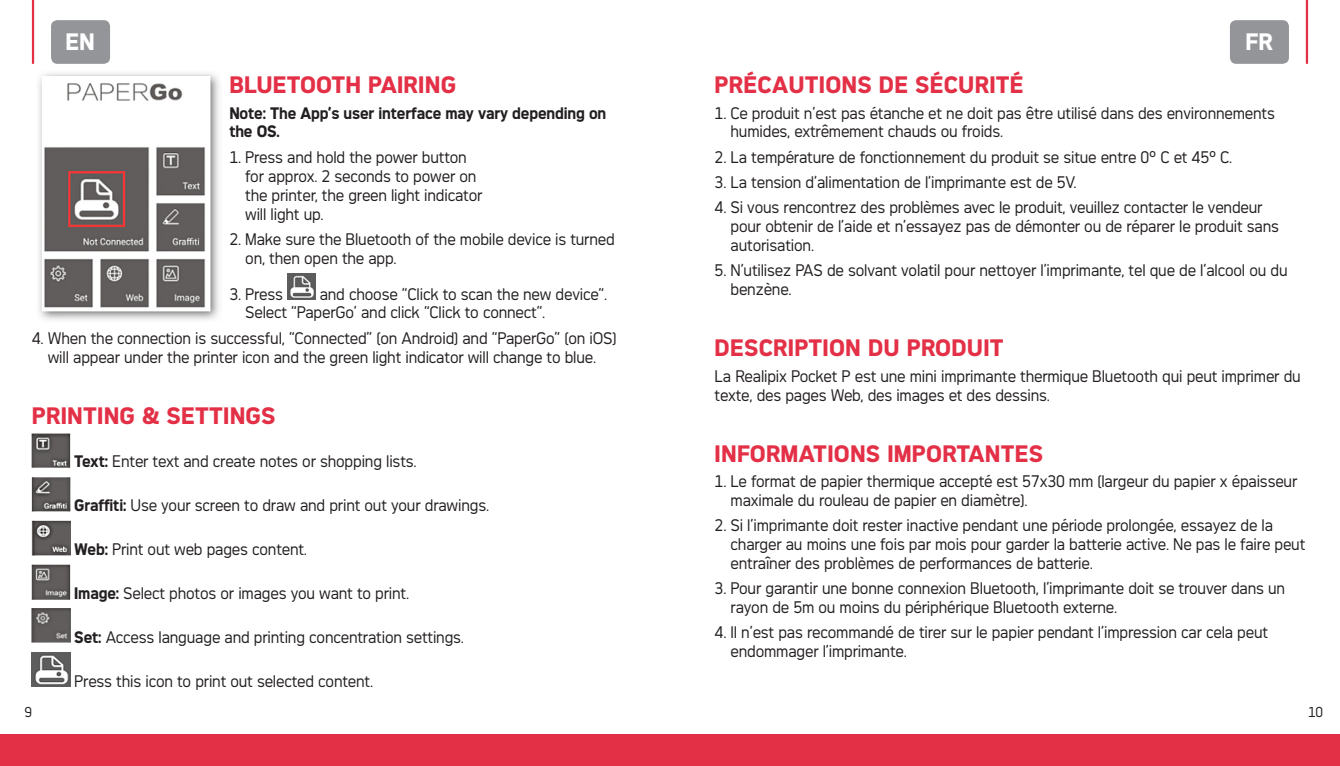
<style>
.page{position:relative;width:1340px;height:766px;background:#fff}
.page>*{position:absolute;margin:0;border:0;box-sizing:border-box;transform-origin:0 0}
.t1{font:700 22.5px "Agfa Photo Thalis";letter-spacing:.01em;color:#e33046}
.t2{font:700 22.5px "Agfa Photo Thalis";color:#fff}
.t3{font:15.75px/18.9px "Agfa Photo Thalis";letter-spacing:-.01em;color:#231f20;scale:.95 1}
.t4{font:700 15.75px/18.9px "Agfa Photo Thalis";letter-spacing:-.01em;color:#231f20;scale:.95 1}
.t5{font:13.5px "Agfa Photo Thalis";color:#231f20;scale:.95 1}
.s1{font-weight:700}
</style>
<div class="page">
<div style="left:0;top:733px;width:670px;height:32px;background:#e33046"></div>
<div style="left:670px;top:733px;width:669px;height:32px;background:#e33046"></div>
<hr style="left:1305px;top:0;width:2px;height:64px;background:#e33046">
<hr style="left:32px;top:0;width:2px;height:64px;background:#e33046">
<div style="left:51px;top:20px;width:59px;height:44px;background:#939598;border-radius:6px"></div>
<div style="left:1229px;top:20px;width:59px;height:44px;background:#939598;border-radius:6px"></div>
<img style="left:287px;top:273px;width:28px;height:26px">
<img style="left:32px;top:433px;width:38px;height:34px">
<img style="left:32px;top:477px;width:38px;height:34px">
<img style="left:32px;top:521px;width:38px;height:34px">
<img style="left:32px;top:564px;width:38px;height:35px">
<img style="left:32px;top:608px;width:38px;height:34px">
<img style="left:32px;top:652px;width:38px;height:34px">
<img style="left:38px;top:73px;width:181px;height:247px">
<h1 class="t2" style="left:66px;top:28px;width:28px">EN</h1>
<h1 class="t1" style="left:229px;top:71px;width:228px">BLUETOOTH PAIRING</h1>
<p class="t4" style="left:229px;top:103px;width:398px">NOTE: THE APP’S USER INTERFACE MAY VARY DEPENDING ON<br>THE OS.</p>
<p class="t3" style="left:245px;top:147px;width:251px;text-indent:-16px">1. Press and hold the power button for approx. 2 seconds to power on the printer, the green light indicator will light up.</p>
<p class="t3" style="left:245px;top:229px;width:390px;text-indent:-16px">2. Make sure the Bluetooth of the mobile device is turned on, then open the app.</p>
<p class="t3" style="left:229px;top:284px;width:58px">3. Press</p>
<p class="t3" style="left:245px;top:284px;width:382px;text-indent:74px">and choose “Click to scan the new device“.<br>Select “PaperGo’ and click “Click to connect”.</p>
<p class="t3" style="left:32px;top:328px;width:617px;text-align:center">4. When the connection is successful, “Connected” (on Android) and “PaperGo” (on iOS) will appear under the printer icon and the green light indicator will change to blue.</p>
<h1 class="t1" style="left:32px;top:401px;width:243px">PRINTING &amp; SETTINGS</h1>
<p class="t3" style="left:74px;top:452px;width:362px"><span class="s1">TEXT:</span> Enter text and create notes or shopping lists.</p>
<p class="t3" style="left:74px;top:495px;width:438px"><span class="s1">GRAFFITI:</span> Use your screen to draw and print out your drawings.</p>
<p class="t3" style="left:74px;top:539px;width:246px"><span class="s1">WEB:</span> Print out web pages content.</p>
<p class="t3" style="left:74px;top:583px;width:354px"><span class="s1">IMAGE:</span> Select photos or images you want to print.</p>
<p class="t3" style="left:74px;top:627px;width:412px"><span class="s1">SET:</span> Access language and printing concentration settings.</p>
<p class="t3" style="left:74px;top:671px;width:316px">Press this icon to print out selected content.</p>
<h1 class="t2" style="left:1245px;top:28px;width:15px">FR</h1>
<h1 class="t1" style="left:714px;top:71px;width:310px">PRÉCAUTIONS DE SÉCURITÉ</h1>
<p class="t3" style="left:730px;top:103px;width:574px;text-indent:-16px">1. Ce produit n’est pas étanche et ne doit pas être utilisé dans des environnements humides, extrêmement chauds ou froids.</p>
<p class="t3" style="left:714px;top:147px;width:546px">2. La température de fonctionnement du produit se situe entre 0° C et 45° C.</p>
<p class="t3" style="left:714px;top:172px;width:382px">3. La tension d’alimentation de l’imprimante est de 5V.</p>
<p class="t3" style="left:730px;top:198px;width:579px;text-indent:-16px">4. Si vous rencontrez des problèmes avec le produit, veuillez contacter le vendeur pour obtenir de l’aide et n’essayez pas de démonter ou de réparer le produit sans autorisation.</p>
<p class="t3" style="left:730px;top:261px;width:588px;text-indent:-16px">5. N’utilisez PAS de solvant volatil pour nettoyer l’imprimante, tel que de l’alcool ou du benzène.</p>
<h1 class="t1" style="left:714px;top:334px;width:15px">DES</h1>
<h1 class="t1" style="left:758px;top:334px;width:246px">CRIPTION DU PRODUIT</h1>
<p class="t3" style="left:714px;top:366px;width:618px">La Realipix Pocket P est une mini imprimante thermique Bluetooth qui peut imprimer du texte, des pages Web, des images et des dessins.</p>
<h1 class="t1" style="left:714px;top:439px;width:315px">INFORMATIONS IMPORTANTES</h1>
<p class="t3" style="left:730px;top:471px;width:598px;text-indent:-16px">1. Le format de papier thermique accepté est 57x30 mm (largeur du papier x épaisseur maximale du rouleau de papier en diamètre).</p>
<p class="t3" style="left:730px;top:515px;width:606px;text-indent:-16px">2. Si l’imprimante doit rester inactive pendant une période prolongée, essayez de la charger au moins une fois par mois pour garder la batterie active. Ne pas le faire peut entraîner des problèmes de performances de batterie.</p>
<p class="t3" style="left:730px;top:578px;width:585px;text-indent:-16px">3. Pour garantir une bonne connexion Bluetooth, l’imprimante doit se trouver dans un rayon de 5m ou moins du périphérique Bluetooth externe.</p>
<p class="t3" style="left:730px;top:622px;width:567px;text-indent:-16px">4. Il n’est pas recommandé de tirer sur le papier pendant l’impression car cela peut endommager l’imprimante.</p>
<p class="t5" style="left:24px;top:703px;width:9px">9</p>
<p class="t5" style="left:1307px;top:703px;width:17px">10</p>
</div>
